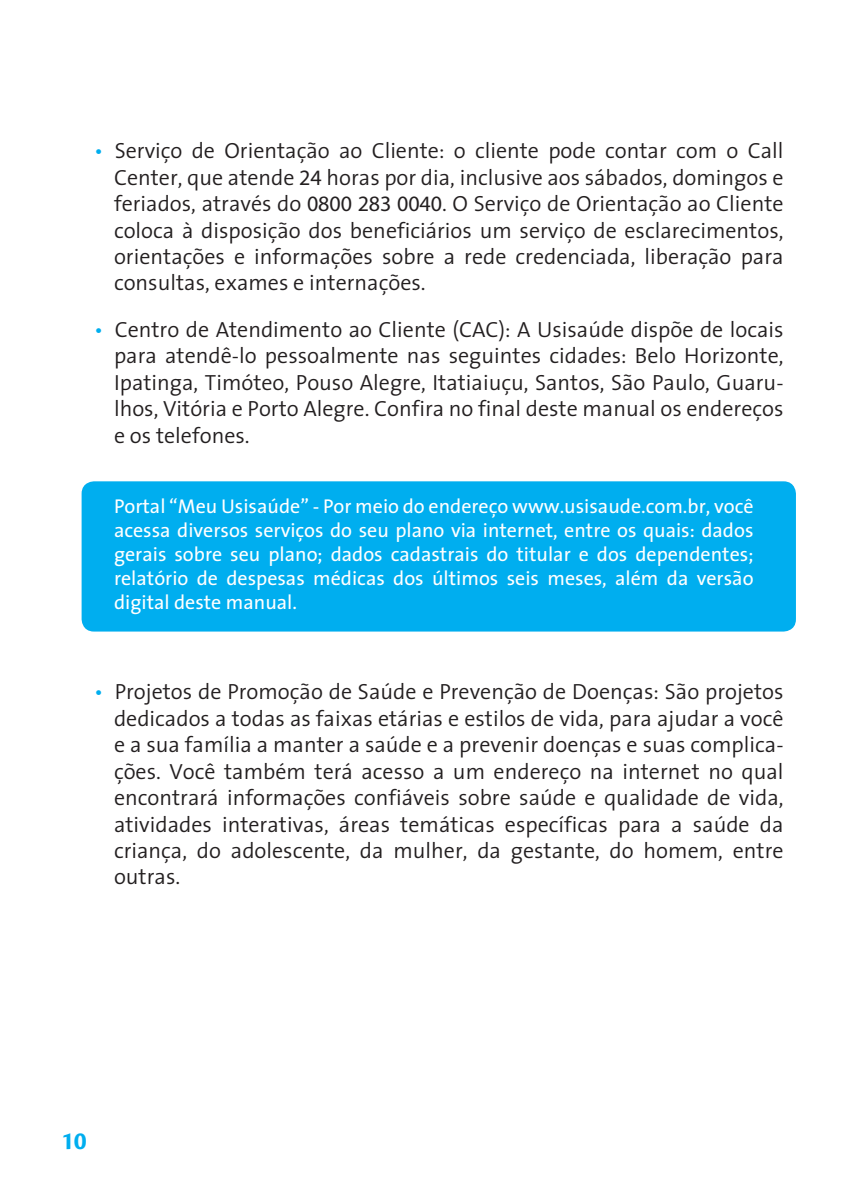
<style>
.page{position:relative;width:848px;height:1192px;background:#fff}
.page>*{position:absolute;margin:0;border:0;box-sizing:border-box;transform-origin:0 0}
.TEXTO{font:700 26px "Cronos Pro";color:#00aeef}
.t1{font:22px/26.4px "The Sans Semi Light Plain";color:#231f20;text-align:justify}
.t2{font:20px/24px "The Sans Plain";color:#fff;text-align:justify}
.s1{color:#00aeef}
.s2{font-family:"Myriad"}
</style>
<div class="page">
<div style="left:82px;top:481px;width:714px;height:150px;background:#00aeef;border-radius:12px"></div>
<p class="t1" style="left:114px;top:137px;width:671px;text-indent:-20px"><span class="s1">•</span> Serviço de Orientação ao Cliente: o cliente pode contar com o Call Center, que atende <span class="s2">24</span> horas por dia, inclusive aos sábados, domingos e feriados, através do <span class="s2">0800 283 0040</span>. O Serviço de Orientação ao Cliente coloca à disposição dos beneficiários um serviço de esclarecimentos, orientações e informações sobre a rede credenciada, liberação para consultas, exames e internações.</p>
<p class="t1" style="left:114px;top:315px;width:671px;text-indent:-20px"><span class="s1">•</span> Centro de Atendimento ao Cliente (CAC): A Usisaúde dispõe de locais para atendê-lo pessoalmente nas seguintes cidades: Belo Horizonte, Ipatinga, Timóteo, Pouso Alegre, Itatiaiuçu, Santos, São Paulo, Guaru&shy;lhos, Vitória e Porto Alegre. Confira no final deste manual os endereços e os telefones.</p>
<p class="t2" style="left:114px;top:493px;width:641px">Portal “Meu Usisaúde” - Por meio do endereço www.usisaude.com.br, você acessa diversos serviços do seu plano via internet, entre os quais: dados gerais sobre seu plano; dados cadastrais do titular e dos dependentes; relatório de despesas médicas dos últimos seis meses, além da versão digital deste manual.</p>
<p class="t1" style="left:114px;top:678px;width:671px;text-indent:-20px"><span class="s1">•</span> Projetos de Promoção de Saúde e Prevenção de Doenças: São projetos dedicados a todas as faixas etárias e estilos de vida, para ajudar a você e a sua família a manter a saúde e a prevenir doenças e suas complica&shy;ções. Você também terá acesso a um endereço na internet no qual encontrará informações confiáveis sobre saúde e qualidade de vida, atividades interativas, áreas temáticas específicas para a saúde da criança, do adolescente, da mulher, da gestante, do homem, entre outras.</p>
<p class="TEXTO" style="left:61px;top:1125px;width:27px">10</p>
</div>
